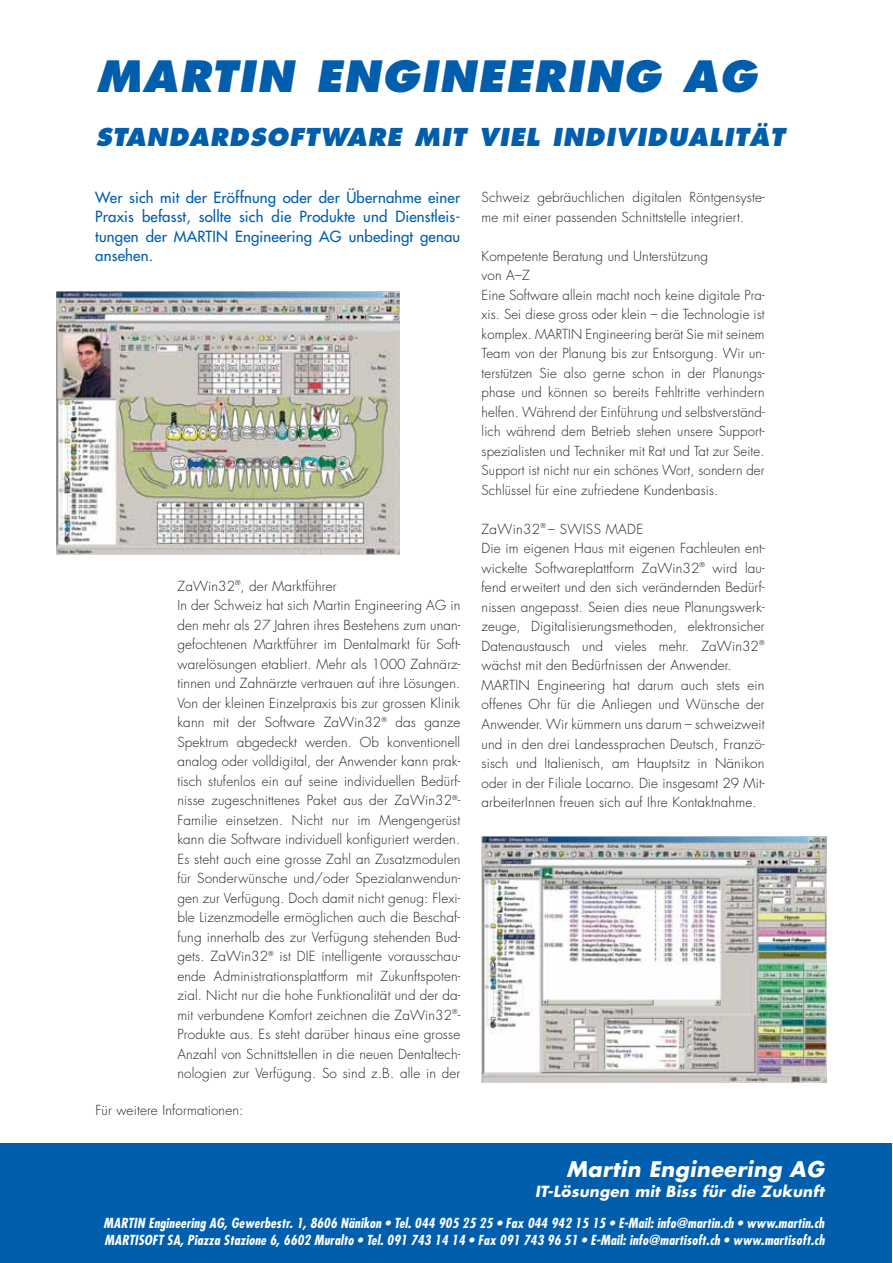
<style>
.page{position:relative;width:893px;height:1263px;background:#fff}
.page>*{position:absolute;margin:0;border:0;box-sizing:border-box;transform-origin:0 0}
.t1{font:italic 800 42px "Futura LT";letter-spacing:.04em;color:#005ead}
.t2{font:italic 800 24px "Futura LT";letter-spacing:.04em;color:#005ead}
.t3{font:italic 700 21px "Futura LT";letter-spacing:.015em;color:#fff}
.t4{font:15px/19.5px "Futura LT";letter-spacing:.01em;color:#005ead;text-align:justify}
.t5{font:italic 700 15px "Futura LT";letter-spacing:.015em;color:#fff}
.t6{font:300 13.5px/19.5px "Futura LT";letter-spacing:.01em;color:#231f20}
.t7{font:italic 700 condensed 13.5px/16.5px "Futura LT";letter-spacing:.01em;color:#fff}
</style>
<div class="page">
<div style="left:0;top:1143px;width:892px;height:119px;background:#005ead"></div>
<img style="left:56px;top:291px;width:344px;height:263px">
<img style="left:482px;top:836px;width:344px;height:247px">
<h1 class="t1" style="left:96px;top:61px;width:662px">MARTIN ENGINEERING AG</h1>
<h2 class="t2" style="left:96px;top:128px;width:690px">STANDARDSOFTWARE MIT VIEL INDIVIDUALITÄT</h2>
<p class="t4" style="left:95px;top:188px;width:367px">Wer sich mit der Eröffnung oder der Übernahme einer Praxis befasst, sollte sich die Produkte und Dienstleis&shy;tungen der MARTIN Engineering AG unbedingt genau ansehen.</p>
<p class="t6" style="left:177px;top:577px;width:285px">ZaWin32<sup>®</sup>, der Marktführer<br>In der Schweiz hat sich Martin Engineering AG in den mehr als 27 Jahren ihres Bestehens zum unan&shy;gefochtenen Marktführer im Dentalmarkt für Soft&shy;warelösungen etabliert. Mehr als 1000 Zahnärz&shy;tinnen und Zahnärzte vertrauen auf ihre Lösungen.<br>Von der kleinen Einzelpraxis bis zur grossen Klinik kann mit der Software ZaWin32<sup>®</sup> das ganze Spektrum abgedeckt werden. Ob konventionell analog oder volldigital, der Anwender kann prak&shy;tisch stufenlos ein auf seine individuellen Bedürf&shy;nisse zugeschnittenes Paket aus der ZaWin32<sup>®</sup>- Familie einsetzen. Nicht nur im Mengengerüst kann die Software individuell konfiguriert werden.<br>Es steht auch eine grosse Zahl an Zusatzmodulen für Sonderwünsche und/oder Spezialanwendun&shy;gen zur Verfügung. Doch damit nicht genug: Flexi&shy;ble Lizenzmodelle ermöglichen auch die Beschaf&shy;fung innerhalb des zur Verfügung stehenden Bud&shy;gets. ZaWin32<sup>®</sup> ist DIE intelligente vorausschau&shy;ende Administrationsplattform mit Zukunftspoten&shy;zial. Nicht nur die hohe Funktionalität und der da&shy;mit verbundene Komfort zeichnen die ZaWin32<sup>®</sup>- Produkte aus. Es steht darüber hinaus eine grosse Anzahl von Schnittstellen in die neuen Dentaltech&shy;nologien zur Verfügung. So sind z.B. alle in der</p>
<p class="t6" style="left:95px;top:1101px;width:149px">Für weitere Informationen:</p>
<p class="t6" style="left:482px;top:189px;width:285px">Schweiz gebräuchlichen digitalen Röntgensyste&shy;me mit einer passenden Schnittstelle integriert.</p>
<p class="t6" style="left:482px;top:247px;width:285px">Kompetente Beratung und Unterstützung<br>von A–Z<br>Eine Software allein macht noch keine digitale Pra&shy;xis. Sei diese gross oder klein – die Technologie ist komplex. MARTIN Engineering berät Sie mit seinem Team von der Planung bis zur Entsorgung. Wir un&shy;terstützen Sie also gerne schon in der Planungs&shy;phase und können so bereits Fehltritte verhindern helfen. Während der Einführung und selbstverständ&shy;lich während dem Betrieb stehen unsere Support&shy;spezialisten und Techniker mit Rat und Tat zur Seite.<br>Support ist nicht nur ein schönes Wort, sondern der Schlüssel für eine zufriedene Kundenbasis.</p>
<p class="t6" style="left:482px;top:520px;width:285px">ZaWin32<sup>®</sup> – SWISS MADE<br>Die im eigenen Haus mit eigenen Fachleuten ent&shy;wickelte Softwareplattform ZaWin32<sup>®</sup> wird lau&shy;fend erweitert und den sich verändernden Bedürf&shy;nissen angepasst. Seien dies neue Planungswerk&shy;zeuge, Digitalisierungsmethoden, elektronsicher Datenaustausch und vieles mehr. ZaWin32<sup>® </sup>wächst mit den Bedürfnissen der Anwender.<br>MARTIN Engineering hat darum auch stets ein offenes Ohr für die Anliegen und Wünsche der Anwender. Wir kümmern uns darum – schweizweit und in den drei Landessprachen Deutsch, Franzö&shy;sisch und Italienisch, am Hauptsitz in Nänikon oder in der Filiale Locarno. Die insgesamt 29 Mit&shy;arbeiterInnen freuen sich auf Ihre Kontaktnahme.</p>
<h3 class="t3" style="left:566px;top:1160px;width:259px">Martin Engineering AG</h3>
<p class="t5" style="left:535px;top:1184px;width:291px">IT-Lösungen mit Biss für die Zukunft</p>
<p class="t7" style="left:104px;top:1215px;width:722px">MARTIN Engineering AG, Gewerbestr. 1, 8606 Nänikon • Tel. 044 905 25 25 • Fax 044 942 15 15 • E-Mail: info@martin.ch • www.martin.ch<br>MARTISOFT SA, Piazza Stazione 6, 6602 Muralto • Tel. 091 743 14 14 • Fax 091 743 96 51 • E-Mail: info@martisoft.ch • www.martisoft.ch</p>
</div>
